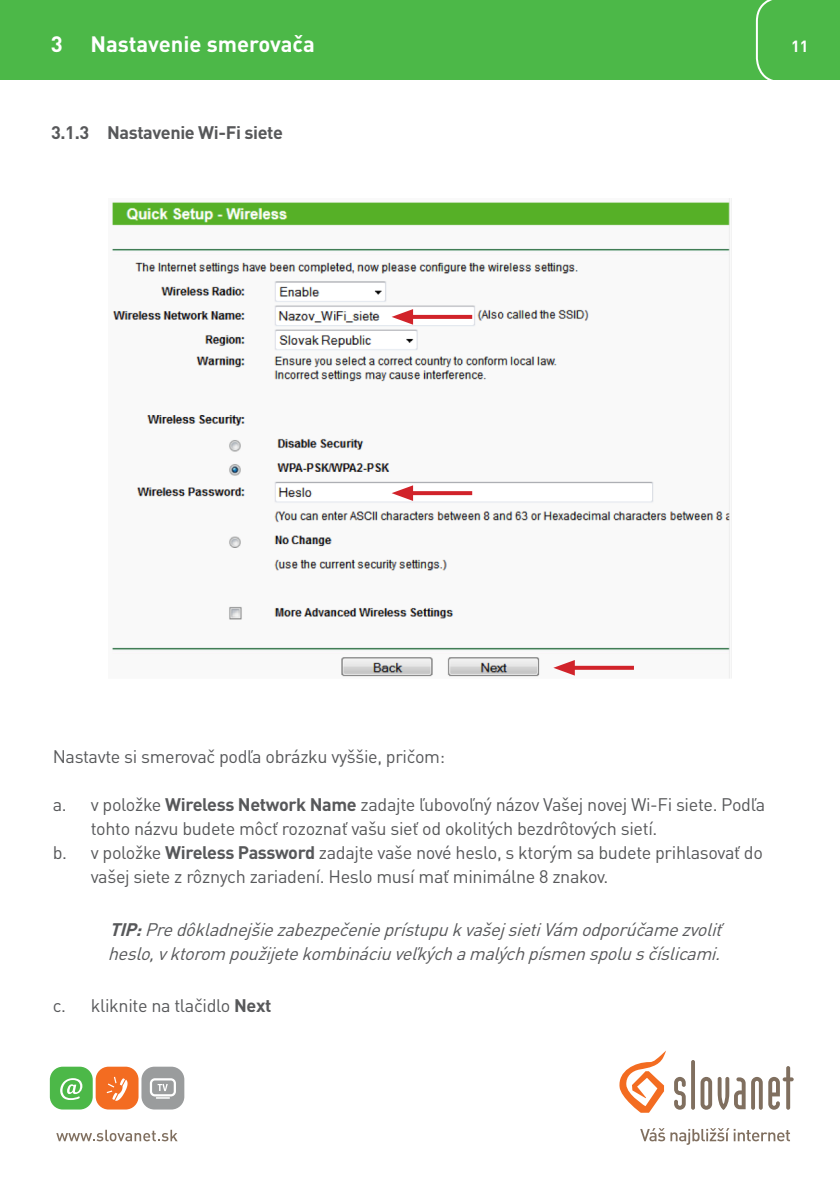
<style>
.page{position:relative;width:840px;height:1191px;background:#fff}
.page>*{position:absolute;margin:0;border:0;box-sizing:border-box;transform-origin:0 0}
.t1{font:700 22px "DIN Pro";color:#fff}
.Text{font:18px/24px "DIN Pro";letter-spacing:-.02em;color:#57585a}
.Text-2{font:italic 18px/24px "DIN Pro";color:#57585a}
.Text-3{font:700 18px "DIN Pro";letter-spacing:-.02em;color:#57585a}
.t2{font:700 16px "DIN Pro";color:#fff}
.s1{font-weight:700}
</style>
<div class="page">
<svg style="left:619px;top:1051px;width:46px;height:61px"></svg>
<svg style="left:56px;top:1129px;width:121px;height:12px"></svg>
<div style="left:50px;top:1066px;width:43px;height:43px;background:#4cb848;border-radius:13px"></div>
<div style="left:96px;top:1066px;width:42px;height:43px;background:#f36c21;border-radius:13px"></div>
<svg style="left:60px;top:1078px;width:22px;height:22px"></svg>
<svg style="left:107px;top:1076px;width:20px;height:24px"></svg>
<div style="left:141px;top:1066px;width:43px;height:43px;background:#9a9c9d;border-radius:13px"></div>
<svg style="left:150px;top:1078px;width:26px;height:20px"></svg>
<svg style="left:674px;top:1076px;width:11px;height:33px"></svg>
<svg style="left:690px;top:1060px;width:4px;height:49px"></svg>
<svg style="left:700px;top:1076px;width:11px;height:33px"></svg>
<svg style="left:717px;top:1066px;width:76px;height:44px"></svg>
<svg style="left:640px;top:1128px;width:24px;height:13px"></svg>
<svg style="left:670px;top:1128px;width:119px;height:16px"></svg>
<div style="left:0;top:0;width:839px;height:79px;background:#4cb848"></div>
<svg style="left:754px;top:0;width:28px;height:80px"></svg>
<img style="left:112px;top:198px;width:618px;height:480px">
<svg style="left:413px;top:315px;width:59px;height:4px"></svg>
<svg style="left:391px;top:309px;width:22px;height:16px"></svg>
<svg style="left:413px;top:491px;width:59px;height:4px"></svg>
<svg style="left:391px;top:485px;width:22px;height:16px"></svg>
<svg style="left:574px;top:666px;width:59px;height:4px"></svg>
<svg style="left:553px;top:660px;width:21px;height:15px"></svg>
<p class="t1" style="left:51px;top:30px;width:13px">3</p>
<p class="t1" style="left:90px;top:30px;width:226px">Nastavenie smerovača</p>
<p class="t2" style="left:790px;top:36px;width:19px">11</p>
<p class="Text-3" style="left:51px;top:120px;width:233px">3.1.3 Nastavenie Wi-Fi siete</p>
<p class="Text" style="left:53px;top:744px;width:393px">Nastavte si smerovač podľa obrázku vyššie, pričom:</p>
<p class="Text" style="left:91px;top:792px;width:675px;text-indent:-38px">a. v položke <span class="s1">Wireless Network Name</span> zadajte ľubovoľný názov Vašej novej Wi-Fi siete. Podľa tohto názvu budete môcť rozoznať vašu sieť od okolitých bezdrôtových sietí.</p>
<p class="Text" style="left:91px;top:840px;width:673px;text-indent:-38px">b. v položke <span class="s1">Wireless Password</span> zadajte vaše nové heslo, s ktorým sa budete prihlasovať do vašej siete z rôznych zariadení. Heslo musí mať minimálne 8 znakov.</p>
<p class="Text-2" style="left:108px;top:916px;width:620px"><span class="s1">TIP:</span>Predôkladnejšiezabezpečenieprístupukvašej sietiVám odporúčamezvoliť heslo,vktorom použijetekombináciuveľkýchamalýchpísmenspolusčíslicami.</p>
<p class="Text" style="left:53px;top:992px;width:220px">c. kliknite na tlačidlo <span class="s1">Next</span></p>
</div>
